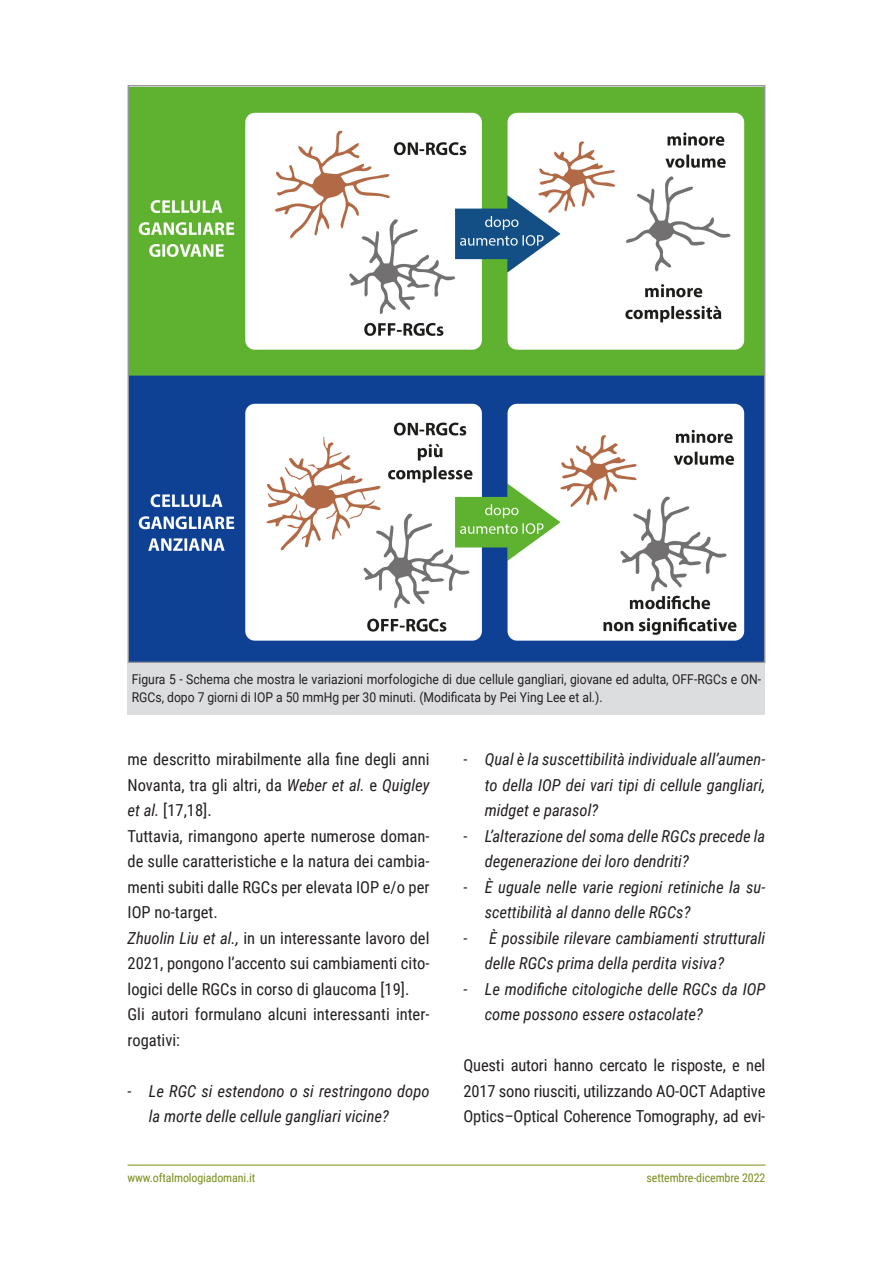
<style>
.page{position:relative;width:893px;height:1263px;background:#fff}
.page>*{position:absolute;margin:0;border:0;box-sizing:border-box;transform-origin:0 0}
.t1{font:16.5px/25.5px "Roboto Condensed";color:#231f20}
.t2{font:italic 16.5px/25.5px "Roboto Condensed";color:#231f20}
.t3{font:13.5px/18px "Roboto";color:#231f20;scale:.9 1}
.t4{font:12px "Roboto Condensed";letter-spacing:-.01em;color:#7a8f1c}
.s1{font-style:italic}
</style>
<div class="page">
<hr style="left:128px;top:1165px;width:637px;height:1px;background:#7a8f1c">
<img style="left:130px;top:87px;width:633px;height:574px">
<div style="left:128px;top:663px;width:637px;height:51px;background:#dcdddf"></div>
<p class="t3" style="left:132px;top:670px;width:701px">Figura 5 - Schema che mostra le variazioni morfologiche di due cellule gangliari, giovane ed adulta, OFF-RGCs e ON-<br>RGCs, dopo 7 giorni di IOP a 50 mmHg per 30 minuti. (Modificata by Pei Ying Lee et al.).</p>
<p class="t1" style="left:128px;top:746px;width:303px">me descritto mirabilmente alla fine degli anni Novanta, tra gli altri, da <span class="s1">Weber et al.</span> e <span class="s1">Quigley et al.</span> [17,18].<br>Tuttavia, rimangono aperte numerose doman&shy;de sulle caratteristiche e la natura dei cambia&shy;menti subiti dalle RGCs per elevata IOP e/o per IOP no-target.<br><span class="s1">Zhuolin Liu et al.,</span> in un interessante lavoro del 2021, pongono l’accento sui cambiamenti cito&shy;logici delle RGCs in corso di glaucoma [19].<br>Gli autori formulano alcuni interessanti inter&shy;rogativi:</p>
<p class="t2" style="left:149px;top:1077px;width:282px;text-indent:-21px">- Le RGC si estendono o si restringono dopo la morte delle cellule gangliari vicine?</p>
<p class="t2" style="left:485px;top:746px;width:282px;text-align:justify;text-indent:-21px">- Qual è la suscettibilità individuale all’aumen&shy;to della IOP dei vari tipi di cellule gangliari, midget e parasol?</p>
<p class="t2" style="left:485px;top:822px;width:282px;text-indent:-21px">- L’alterazione del soma delle RGCs precede la degenerazione dei loro dendriti?</p>
<p class="t2" style="left:485px;top:873px;width:282px;text-indent:-21px">- È uguale nelle varie regioni retiniche la su&shy;scettibilità al danno delle RGCs?</p>
<p class="t2" style="left:485px;top:924px;width:282px;text-indent:-21px">- È possibile rilevare cambiamenti strutturali delle RGCs prima della perdita visiva?</p>
<p class="t2" style="left:485px;top:975px;width:282px;text-indent:-21px">- Le modifiche citologiche delle RGCs da IOP come possono essere ostacolate?</p>
<p class="t1" style="left:463px;top:1052px;width:303px;text-align:justify">Questi autori hanno cercato le risposte, e nel 2017 sono riusciti, utilizzando AO-OCT Adaptive Optics–Optical Coherence Tomography, ad evi-</p>
<p class="t4" style="left:128px;top:1169px;width:129px">www.oftalmologiadomani.it</p>
<p class="t4" style="left:646px;top:1169px;width:120px">settembre-dicembre 2022</p>
</div>
